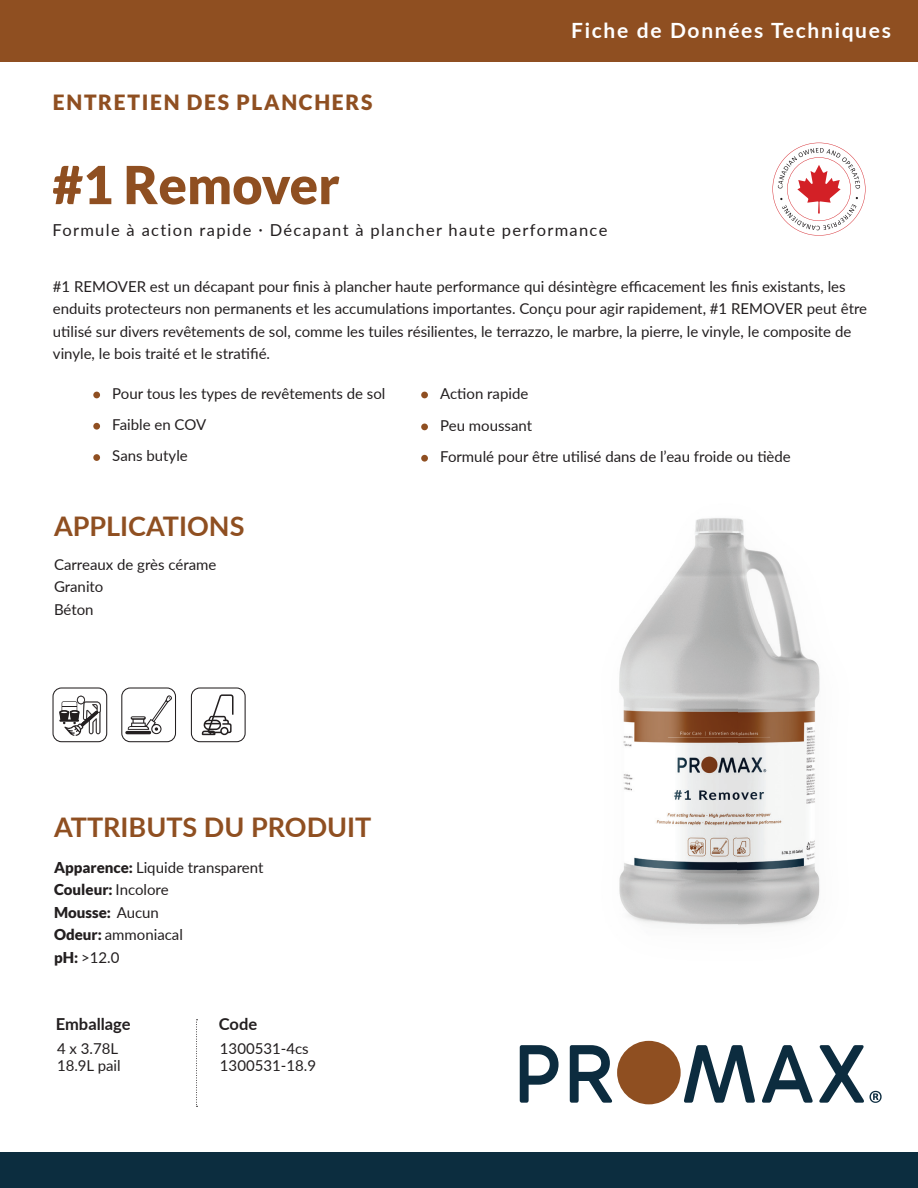
<style>
.page{position:relative;width:918px;height:1188px;background:#fff}
.page>*{position:absolute;margin:0;border:0;box-sizing:border-box;transform-origin:0 0}
.t1{font:900 52.5px "Lato";color:#8f4f21}
.t2{font:700 27px "Lato";color:#8f4f21}
.t3{font:700 21px "Lato";letter-spacing:.08em;color:#fff}
.t4{font:900 21px "Lato";letter-spacing:.08em;color:#8f4f21}
.t5{font:16.5px "Lato";letter-spacing:.08em;color:#231f20}
.t6{font:700 16.5px "Lato";color:#231f20}
.t7{font:15px/22.5px "Lato";color:#231f20}
.s1{font-weight:900}
</style>
<div class="page">
<div style="left:0;top:0;width:918px;height:61px;background:#8f4f21"></div>
<div style="left:0;top:1153px;width:918px;height:35px;background:#0c2d3f"></div>
<svg style="left:196px;top:1019px;width:2px;height:88px"></svg>
<div style="left:93px;top:392px;width:7px;height:6px;background:#8f4f21;border-radius:50%"></div>
<div style="left:421px;top:392px;width:7px;height:6px;background:#8f4f21;border-radius:50%"></div>
<div style="left:421px;top:424px;width:7px;height:6px;background:#8f4f21;border-radius:50%"></div>
<div style="left:421px;top:455px;width:7px;height:7px;background:#8f4f21;border-radius:50%"></div>
<div style="left:93px;top:423px;width:7px;height:7px;background:#8f4f21;border-radius:50%"></div>
<div style="left:93px;top:454px;width:7px;height:7px;background:#8f4f21;border-radius:50%"></div>
<img style="left:619px;top:518px;width:201px;height:408px">
<svg style="left:520px;top:1045px;width:39px;height:58px"></svg>
<svg style="left:570px;top:1045px;width:43px;height:58px"></svg>
<svg style="left:684px;top:1045px;width:71px;height:58px"></svg>
<svg style="left:762px;top:1045px;width:51px;height:58px"></svg>
<svg style="left:819px;top:1045px;width:63px;height:58px"></svg>
<div style="left:617px;top:1041px;width:64px;height:63px;background:#8f4f21;border-radius:50%"></div>
<div style="left:53px;top:687px;width:54px;height:55px;border:1px solid #231f20;border-radius:8px"></div>
<div style="left:121px;top:687px;width:55px;height:55px;border:1px solid #231f20;border-radius:8px"></div>
<svg style="left:59px;top:696px;width:42px;height:40px"></svg>
<svg style="left:125px;top:695px;width:47px;height:40px"></svg>
<div style="left:191px;top:687px;width:55px;height:55px;border:1px solid #231f20;border-radius:8px"></div>
<svg style="left:202px;top:694px;width:32px;height:42px"></svg>
<svg style="left:772px;top:143px;width:94px;height:93px"></svg>
<h3 class="t4" style="left:53px;top:90px;width:321px">ENTRETIEN DES PLANCHERS</h3>
<h1 class="t1" style="left:52px;top:154px;width:289px">#1 Remover</h1>
<h3 class="t3" style="left:571px;top:15px;width:321px">Fiche de Données Techniques</h3>
<p class="t5" style="left:52px;top:218px;width:556px">Formule à action rapide · Décapant à plancher haute performance</p>
<p class="t7" style="left:53px;top:275px;width:816px">#1 REMOVER est un décapant pour finis à plancher haute performance qui désintègre efficacement les finis existants, les enduits protecteurs non permanents et les accumulations importantes. Conçu pour agir rapidement, #1 REMOVER peut être utilisé sur divers revêtements de sol, comme les tuiles résilientes, le terrazzo, le marbre, la pierre, le vinyle, le composite de vinyle, le bois traité et le stratifié.</p>
<p class="t7" style="left:112px;top:381px;width:275px">Pour tous les types de revêtements de sol</p>
<p class="t7" style="left:440px;top:377px;width:352px;line-height:31.7px">Action rapide<br>Peu moussant<br>Formulé pour être utilisé dans de l’eau froide ou tiède</p>
<p class="t7" style="left:112px;top:408px;width:95px;line-height:31.3px">Faible en COV<br>Sans butyle</p>
<h2 class="t2" style="left:54px;top:506px;width:192px">APPLICATIONS</h2>
<p class="t7" style="left:54px;top:553px;width:164px">Carreaux de grès cérame<br>Granito<br>Béton</p>
<h2 class="t2" style="left:54px;top:807px;width:319px">ATTRIBUTS DU PRODUIT</h2>
<p class="t7" style="left:54px;top:855px;width:211px"><span class="s1">Apparence:</span> Liquide transparent<br><span class="s1">Couleur:</span> Incolore<br><span class="s1">Mousse:</span> Aucun<br><span class="s1">Odeur:</span> ammoniacal<br><span class="s1">pH:</span> &gt;12.0</p>
<p class="t6" style="left:56px;top:1012px;width:76px">Emballage</p>
<p class="t6" style="left:219px;top:1012px;width:40px">Code</p>
<p class="t7" style="left:57px;top:1040px;width:65px;line-height:16.5px">4 x 3.78L<br>18.9L pail</p>
<p class="t7" style="left:220px;top:1040px;width:98px;line-height:16.5px">1300531-4cs<br>1300531-18.9</p>
</div>
